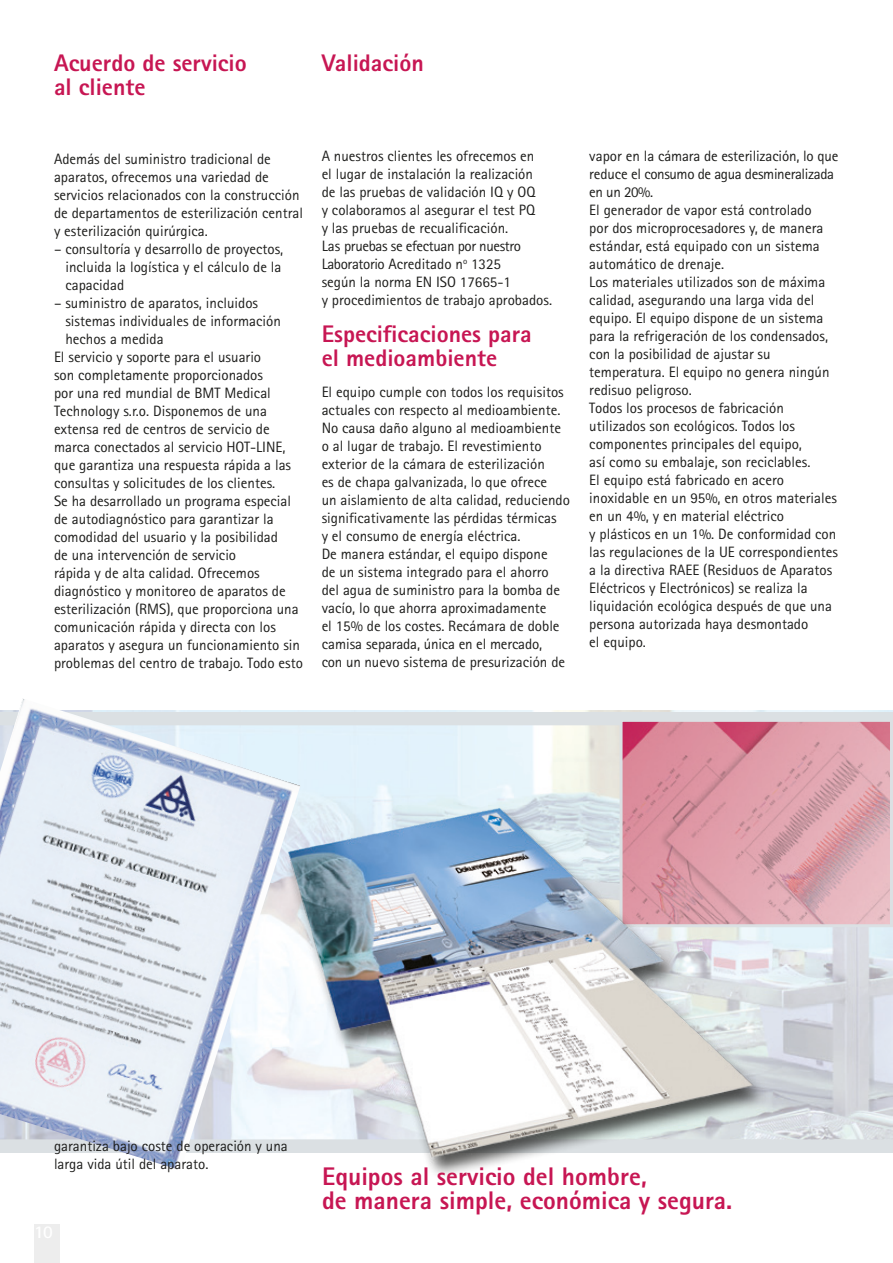
<style>
.page{position:relative;width:893px;height:1263px;background:#fff}
.page>*{position:absolute;margin:0;border:0;box-sizing:border-box;transform-origin:0 0}
.t1{font:800 25.5px/24px "Rotis Sans Serif Std";color:#c71653}
.t2{font:800 24px/24px "Rotis Sans Serif Std";color:#c71653}
.Normální{font:15px/18px "Rotis Sans Serif Std";color:#1d1d1b}
.bezny_text{font:15px/18px "Rotis Sans Serif Std";color:#1d1d1b}
</style>
<div class="page">
<div style="left:34px;top:1225px;width:26px;height:38px;background:#ededed"></div>
<img style="left:300px;top:710px;width:593px;height:430px">
<div style="left:300px;top:712px;width:593px;height:13px;background:#dbe0e3"></div>
<svg style="left:788px;top:1140px;width:105px;height:12px"></svg>
<img style="left:624px;top:723px;width:265px;height:200px">
<div style="left:620px;top:719px;width:273px;height:208px;border:3px solid #dbe0e3"></div>
<img style="left:300px;top:776px;width:488px;height:399px">
<img style="left:0;top:699px;width:300px;height:470px">
<p class="t2" style="left:54px;top:50px;width:194px">Acuerdo de servicio al cliente</p>
<p class="t2" style="left:322px;top:50px;width:104px">Validación</p>
<p class="bezny_text" style="left:54px;top:149px;width:251px">Además del suministro tradicional de aparatos, ofrecemos una variedad de servicios relacionados con la construcción de departamentos de esterilización central y esterilización quirúrgica.</p>
<p class="bezny_text" style="left:65px;top:239px;width:219px;text-indent:-11px">– consultoría y desarrollo de proyectos, incluida la logística y el cálculo de la capacidad</p>
<p class="bezny_text" style="left:65px;top:293px;width:217px;text-indent:-11px">– suministro de aparatos, incluidos sistemas individuales de información hechos a medida</p>
<p class="bezny_text" style="left:54px;top:347px;width:251px">El servicio y soporte para el usuario<br>son completamente proporcionados<br>por una red mundial de BMT Medical Technology s.r.o. Disponemos de una extensa red de centros de servicio de marca conectados al servicio HOT-LINE, que garantiza una respuesta rápida a las consultas y solicitudes de los clientes.<br>Se ha desarrollado un programa especial de autodiagnóstico para garantizar la comodidad del usuario y la posibilidad<br>de una intervención de servicio<br>rápida y de alta calidad. Ofrecemos diagnóstico y monitoreo de aparatos de esterilización (RMS), que proporciona una comunicación rápida y directa con los aparatos y asegura un funcionamiento sin problemas del centro de trabajo. Todo esto</p>
<p class="Normální" style="left:322px;top:147px;width:232px">A nuestros clientes les ofrecemos en<br>el lugar de instalación la realización<br>de las pruebas de validación IQ y OQ<br>y colaboramos al asegurar el test PQ<br>y las pruebas de recualificación.<br>Las pruebas se efectuan por nuestro Laboratorio Acreditado n<sup>o</sup> 1325<br>según la norma EN ISO 17665-1<br>y procedimientos de trabajo aprobados.</p>
<p class="t2" style="left:322px;top:321px;width:212px">Especificaciones para el medioambiente</p>
<p class="Normální" style="left:322px;top:382px;width:250px">El equipo cumple con todos los requisitos actuales con respecto al medioambiente.<br>No causa daño alguno al medioambiente o al lugar de trabajo. El revestimiento exterior de la cámara de esterilización<br>es de chapa galvanizada, lo que ofrece<br>un aislamiento de alta calidad, reduciendo significativamente las pérdidas térmicas<br>y el consumo de energía eléctrica.<br>De manera estándar, el equipo dispone<br>de un sistema integrado para el ahorro del agua de suministro para la bomba de vacío, lo que ahorra aproximadamente<br>el 15% de los costes. Recámara de doble camisa separada, única en el mercado,<br>con un nuevo sistema de presurización de</p>
<p class="Normální" style="left:589px;top:147px;width:251px">vapor en la cámara de esterilización, lo que reduce el consumo de agua desmineralizada en un 20%.</p>
<p class="Normální" style="left:589px;top:201px;width:236px">El generador de vapor está controlado por dos microprocesadores y, de manera estándar, está equipado con un sistema automático de drenaje.</p>
<p class="Normální" style="left:589px;top:273px;width:242px">Los materiales utilizados son de máxima calidad, asegurando una larga vida del equipo. El equipo dispone de un sistema para la refrigeración de los condensados, con la posibilidad de ajustar su temperatura. El equipo no genera ningún redisuo peligroso.</p>
<p class="Normální" style="left:589px;top:399px;width:223px">Todos los procesos de fabricación utilizados son ecológicos. Todos los componentes principales del equipo, así como su embalaje, son reciclables.</p>
<p class="Normální" style="left:589px;top:471px;width:250px">El equipo está fabricado en acero inoxidable en un 95%, en otros materiales en un 4%, y en material eléctrico<br>y plásticos en un 1%. De conformidad con las regulaciones de la UE correspondientes a la directiva RAEE (Residuos de Aparatos Eléctricos y Electrónicos) se realiza la liquidación ecológica después de que una persona autorizada haya desmontado<br>el equipo.</p>
<p class="bezny_text" style="left:54px;top:1137px;width:235px">garantiza bajo coste de operación y una larga vida útil del aparato.</p>
<p class="t1" style="left:322px;top:1164px;width:412px">Equipos al servicio del hombre,<br>de manera simple, económica y segura.</p>
</div>
